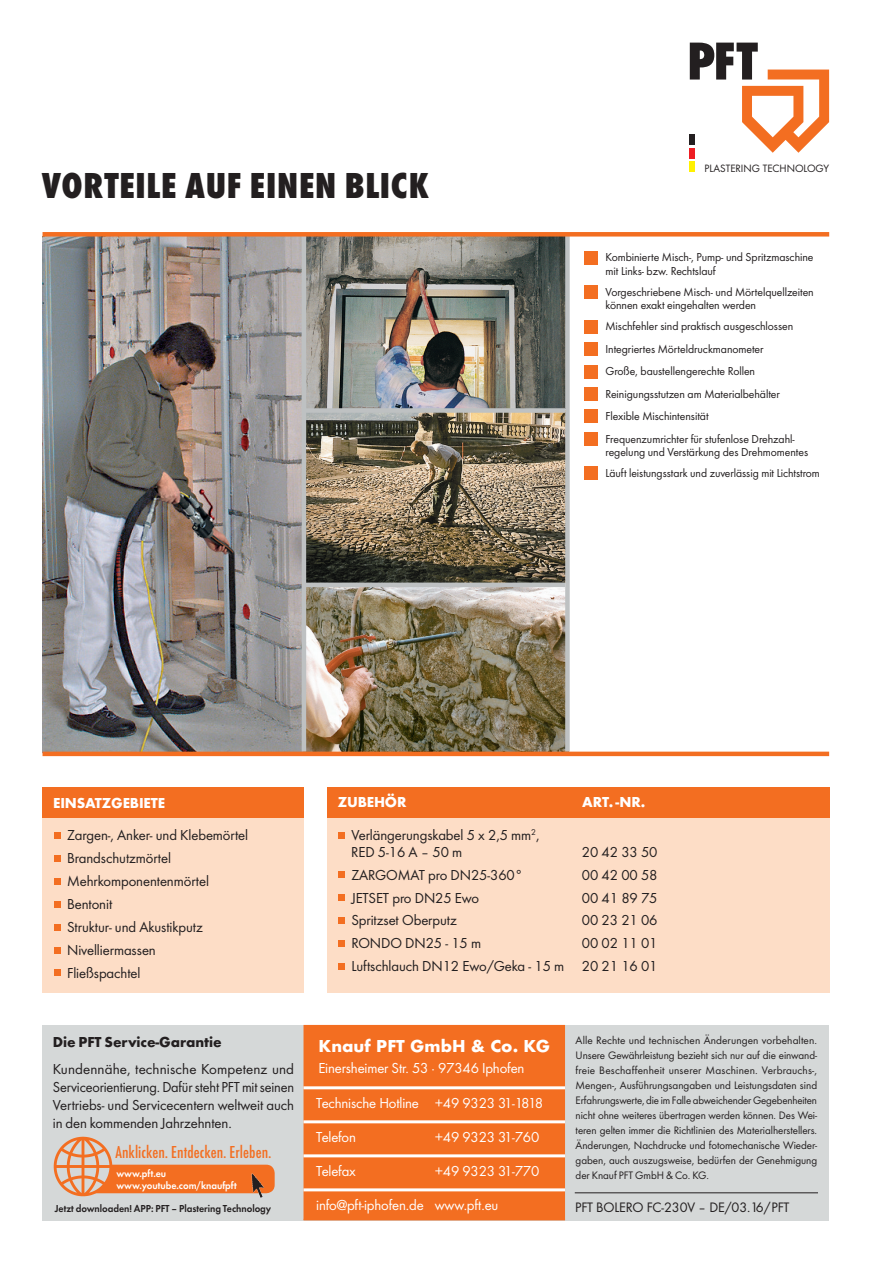
<style>
.page{position:relative;width:893px;height:1263px;background:#fff}
.page>*{position:absolute;margin:0;border:0;box-sizing:border-box;transform-origin:0 0}
.t1{font:700 expanded 37.5px "Futura Con";letter-spacing:.02em;color:#231f20}
._04_Copy{font:500 18px "Futura Con";letter-spacing:.005em;color:#f36e21}
.Einleitungstext_10_1{font:700 18px "Futura";letter-spacing:.005em;color:#fff}
._05_Aufzählungen{font:15px/18px "Futura Boo";letter-spacing:-.005em;color:#231f20;text-align:justify}
.Einleitungstext_10_1-2{font:15px "Futura Boo";letter-spacing:-.01em;color:#fff}
.weißer_Text{font:15px "Futura Boo";letter-spacing:-.01em;color:#fff}
._06_Sub_weiß{font:700 15px "Futura";letter-spacing:-.01em;color:#fff}
.t2{font:700 15px "Futura";letter-spacing:-.005em;color:#231f20}
.Einleitungstext_10_1-3{font:14.25px "Futura Boo";letter-spacing:-.005em;color:#231f20}
._11_Tabelle_Copy{font:12px/13.5px "Futura Boo";letter-spacing:-.005em;color:#231f20}
._09_Rechtlicher_Text{font:11.25px/15px "Futura Boo";color:#231f20;text-align:justify}
.t3{font:11.1px "Futura Boo";color:#231f20}
.t4{font:10.5px "Futura Dem";letter-spacing:-.005em;color:#231f20;scale:.95 1}
.t5{font:10.5px "Futura Dem";letter-spacing:-.005em;color:#fff;scale:.95 1}
</style>
<div class="page">
<div style="left:690px;top:161px;width:5px;height:11px;background:#fff101"></div>
<div style="left:690px;top:148px;width:5px;height:10px;background:#ee1d23"></div>
<svg style="left:690px;top:43px;width:139px;height:110px"></svg>
<div style="left:43px;top:1025px;width:786px;height:195px;background:#d5d8d8"></div>
<hr style="left:575px;top:1192px;width:243px;height:1px;background:#231f20">
<div style="left:303px;top:1025px;width:262px;height:194px;background:#f36e21"></div>
<hr style="left:303px;top:1086px;width:262px;height:3px;background:#fff">
<hr style="left:303px;top:1120px;width:262px;height:3px;background:#fff">
<hr style="left:303px;top:1154px;width:262px;height:3px;background:#fff">
<hr style="left:303px;top:1188px;width:262px;height:3px;background:#fff">
<hr style="left:303px;top:1219px;width:262px;height:1px;background:#f36e21">
<img style="left:43px;top:237px;width:259px;height:515px">
<img style="left:306px;top:237px;width:259px;height:171px">
<div style="left:584px;top:251px;width:14px;height:14px;background:#f36e21"></div>
<div style="left:584px;top:285px;width:14px;height:14px;background:#f36e21"></div>
<div style="left:584px;top:320px;width:14px;height:14px;background:#f36e21"></div>
<div style="left:584px;top:342px;width:14px;height:14px;background:#f36e21"></div>
<div style="left:584px;top:365px;width:14px;height:13px;background:#f36e21"></div>
<div style="left:584px;top:387px;width:14px;height:14px;background:#f36e21"></div>
<div style="left:584px;top:410px;width:14px;height:13px;background:#f36e21"></div>
<div style="left:584px;top:432px;width:14px;height:14px;background:#f36e21"></div>
<div style="left:584px;top:466px;width:14px;height:14px;background:#f36e21"></div>
<div style="left:327px;top:787px;width:502px;height:205px;background:#fdddc6"></div>
<div style="left:327px;top:787px;width:502px;height:30px;background:#f36e21"></div>
<div style="left:338px;top:832px;width:7px;height:7px;background:#f36e21"></div>
<div style="left:338px;top:872px;width:7px;height:6px;background:#f36e21"></div>
<div style="left:338px;top:895px;width:7px;height:6px;background:#f36e21"></div>
<div style="left:338px;top:917px;width:7px;height:7px;background:#f36e21"></div>
<div style="left:338px;top:940px;width:7px;height:7px;background:#f36e21"></div>
<div style="left:338px;top:963px;width:7px;height:7px;background:#f36e21"></div>
<div style="left:43px;top:787px;width:261px;height:205px;background:#fdddc6"></div>
<div style="left:43px;top:787px;width:261px;height:30px;background:#f36e21"></div>
<div style="left:54px;top:832px;width:7px;height:7px;background:#f36e21"></div>
<div style="left:54px;top:855px;width:7px;height:7px;background:#f36e21"></div>
<div style="left:54px;top:878px;width:7px;height:6px;background:#f36e21"></div>
<div style="left:54px;top:901px;width:7px;height:6px;background:#f36e21"></div>
<div style="left:54px;top:924px;width:7px;height:6px;background:#f36e21"></div>
<div style="left:54px;top:947px;width:7px;height:6px;background:#f36e21"></div>
<div style="left:54px;top:970px;width:7px;height:6px;background:#f36e21"></div>
<div style="left:69px;top:1165px;width:206px;height:28px;background:#f36e21;border-radius:9px"></div>
<img style="left:53px;top:1136px;width:60px;height:60px">
<img style="left:250px;top:1173px;width:16px;height:25px">
<img style="left:306px;top:413px;width:259px;height:170px">
<img style="left:306px;top:587px;width:259px;height:165px">
<div style="left:565px;top:235px;width:5px;height:517px;background:#bec1c2"></div>
<hr style="left:302px;top:235px;width:4px;height:517px;background:#bec1c2">
<div style="left:43px;top:232px;width:786px;height:5px;background:#f36e21"></div>
<hr style="left:43px;top:752px;width:786px;height:4px;background:#f36e21">
<div style="left:302px;top:408px;width:263px;height:5px;background:#bec1c2"></div>
<hr style="left:302px;top:583px;width:263px;height:4px;background:#bec1c2">
<p class="t1" style="left:42px;top:164px;width:389px">VORTEILE AUF EINEN BLICK</p>
<p class="t3" style="left:704px;top:161px;width:126px">PLASTERING TECHNOLOGY</p>
<p class="_11_Tabelle_Copy" style="left:605px;top:251px;width:210px">Kombinierte Misch-, Pump- und Spritzmaschine mit Links- bzw. Rechtslauf</p>
<p class="_11_Tabelle_Copy" style="left:605px;top:285px;width:210px">Vorgeschriebene Misch- und Mörtelquellzeiten können exakt eingehalten werden</p>
<p class="_11_Tabelle_Copy" style="left:605px;top:320px;width:189px">Mischfehler sind praktisch ausgeschlossen</p>
<p class="_11_Tabelle_Copy" style="left:605px;top:342px;width:160px">Integriertes Mörteldruckmanometer</p>
<p class="_11_Tabelle_Copy" style="left:605px;top:364px;width:151px">Große, baustellengerechte Rollen</p>
<p class="_11_Tabelle_Copy" style="left:605px;top:387px;width:176px">Reinigungsstutzen am Materialbehälter</p>
<p class="_11_Tabelle_Copy" style="left:605px;top:409px;width:105px">Flexible Mischintensität</p>
<p class="_11_Tabelle_Copy" style="left:605px;top:432px;width:204px">Frequenzumrichter für stufenlose Drehzahl&shy;regelung und Verstärkung des Drehmomentes</p>
<p class="_11_Tabelle_Copy" style="left:605px;top:466px;width:216px">Läuft leistungsstark und zuverlässig mit Lichtstrom</p>
<p class="_06_Sub_weiß" style="left:53px;top:793px;width:113px">EINSATZGEBIETE</p>
<p class="_05_Aufzählungen" style="left:67px;top:826px;width:183px">Zargen-, Anker- und Klebemörtel</p>
<p class="_05_Aufzählungen" style="left:67px;top:849px;width:105px">Brandschutzmörtel</p>
<p class="_05_Aufzählungen" style="left:67px;top:872px;width:143px">Mehrkomponentenmörtel</p>
<p class="_05_Aufzählungen" style="left:67px;top:895px;width:47px">Bentonit</p>
<p class="_05_Aufzählungen" style="left:67px;top:918px;width:137px">Struktur- und Akustikputz</p>
<p class="_05_Aufzählungen" style="left:67px;top:940px;width:90px">Nivelliermassen</p>
<p class="_05_Aufzählungen" style="left:67px;top:963px;width:75px">Fließspachtel</p>
<p class="t2" style="left:53px;top:1033px;width:170px">Die PFT Service-Garantie</p>
<p class="_05_Aufzählungen" style="left:53px;top:1060px;width:243px">Kundennähe, technische Kompetenz und Serviceorientierung. Dafür steht PFT mit seinen Vertriebs- und Servicecentern weltweit auch in den kommenden Jahrzehnten.</p>
<p class="_04_Copy" style="left:115px;top:1142px;width:158px">Anklicken. Entdecken. Erleben.</p>
<p class="t5" style="left:116px;top:1167px;width:54px">www.pft.eu</p>
<p class="t5" style="left:116px;top:1179px;width:128px">www.youtube.com/knaufpft</p>
<p class="t4" style="left:55px;top:1202px;width:229px">Jetzt downloaden! APP: PFT – Plastering Technology</p>
<p class="_06_Sub_weiß" style="left:338px;top:793px;width:70px">ZUBEHÖR</p>
<p class="_06_Sub_weiß" style="left:582px;top:793px;width:65px">ART. -NR.</p>
<p class="_05_Aufzählungen" style="left:351px;top:827px;width:190px;line-height:16.5px">Verlängerungskabel 5 x 2,5 mm<sup>2</sup>,<br>RED 5-16 A – 50 m</p>
<p class="_05_Aufzählungen" style="left:582px;top:843px;width:77px">20 42 33 50</p>
<p class="_05_Aufzählungen" style="left:351px;top:865px;width:173px">ZARGOMAT pro DN25-360°</p>
<p class="_05_Aufzählungen" style="left:582px;top:865px;width:77px">00 42 00 58</p>
<p class="_05_Aufzählungen" style="left:351px;top:888px;width:129px">JETSET pro DN25 Ewo</p>
<p class="_05_Aufzählungen" style="left:582px;top:888px;width:77px">00 41 89 75</p>
<p class="_05_Aufzählungen" style="left:351px;top:911px;width:107px">Spritzset Oberputz</p>
<p class="_05_Aufzählungen" style="left:582px;top:911px;width:77px">00 23 21 06</p>
<p class="_05_Aufzählungen" style="left:351px;top:934px;width:131px">RONDO DN25 - 15 m</p>
<p class="_05_Aufzählungen" style="left:582px;top:934px;width:77px">00 02 11 01</p>
<p class="_05_Aufzählungen" style="left:351px;top:957px;width:308px">Luftschlauch DN12 Ewo/Geka - 15 m 20 21 16 01</p>
<p class="Einleitungstext_10_1" style="left:318px;top:1035px;width:233px">Knauf PFT GmbH &amp; Co. KG</p>
<p class="Einleitungstext_10_1-2" style="left:318px;top:1059px;width:208px">Einersheimer Str. 53 · 97346 Iphofen</p>
<p class="weißer_Text" style="left:316px;top:1094px;width:228px">Technische Hotline +49 9323 31-1818</p>
<p class="Einleitungstext_10_1-2" style="left:316px;top:1128px;width:41px">Telefon</p>
<p class="Einleitungstext_10_1-2" style="left:435px;top:1128px;width:106px">+49 9323 31-760</p>
<p class="Einleitungstext_10_1-2" style="left:316px;top:1162px;width:41px">Telefax</p>
<p class="Einleitungstext_10_1-2" style="left:435px;top:1162px;width:106px">+49 9323 31-770</p>
<p class="Einleitungstext_10_1-2" style="left:316px;top:1196px;width:184px">info@pft-iphofen.de www.pft.eu</p>
<p class="_09_Rechtlicher_Text" style="left:576px;top:1033px;width:243px">Alle Rechte und technischen Änderungen vorbehalten.<br>Unsere Gewährleistung bezieht sich nur auf die einwand&shy;freie Beschaffenheit unserer Maschinen. Verbrauchs-, Mengen-, Ausführungsangaben und Leistungsdaten sind Erfahrungswerte, die im Falle abweichender Gegebenheiten nicht ohne weiteres übertragen werden können. Des Wei&shy;teren gelten immer die Richtlinien des Materialherstellers.<br>Änderungen, Nachdrucke und fotomechanische Wieder&shy;gaben, auch auszugsweise, bedürfen der Genehmigung der Knauf PFT GmbH &amp; Co. KG.</p>
<p class="Einleitungstext_10_1-3" style="left:575px;top:1199px;width:216px">PFT BOLERO FC-230V – DE/03.16/PFT</p>
</div>
